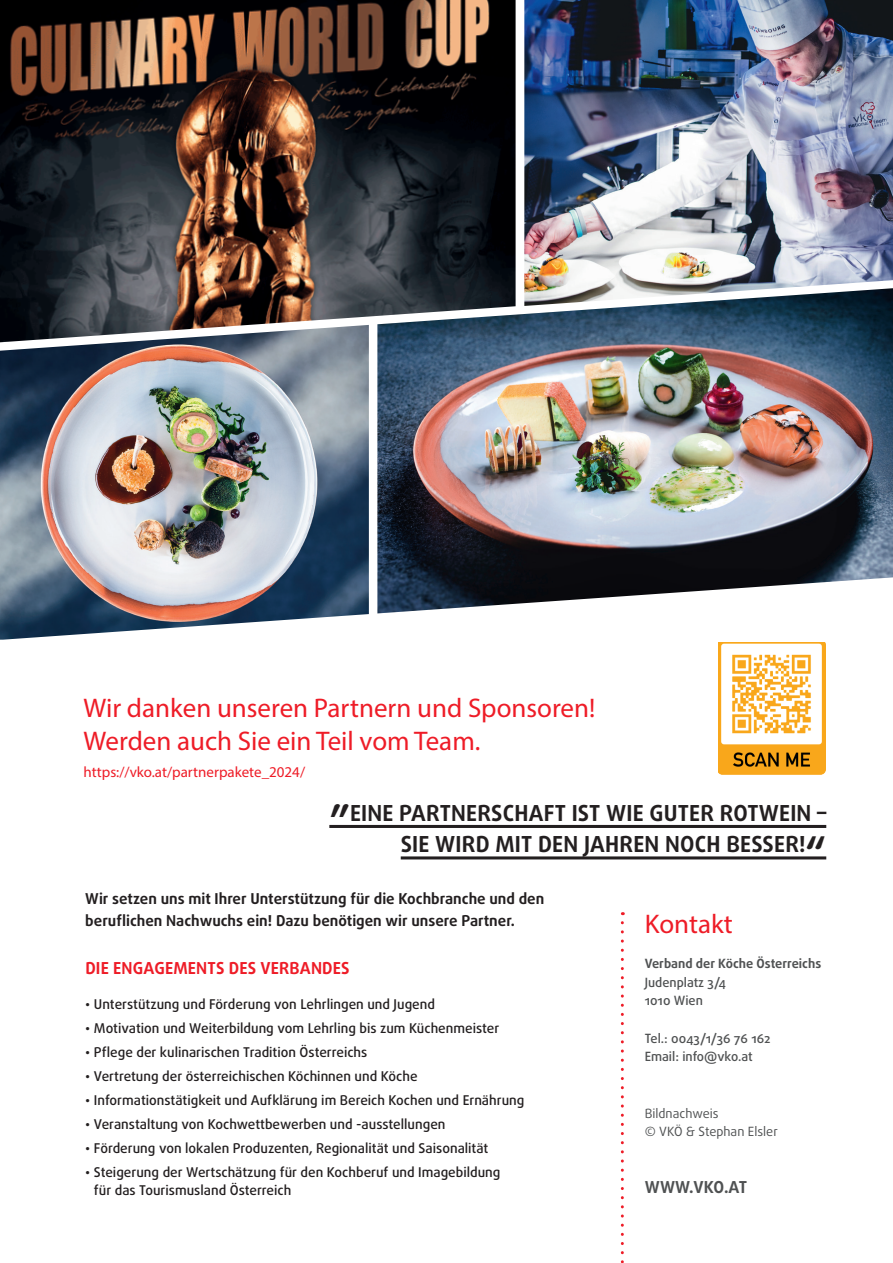
<style>
.page{position:relative;width:893px;height:1263px;background:#fff}
.page>*{position:absolute;margin:0;border:0;box-sizing:border-box;transform-origin:0 0}
.t1{font:27px/33px "Myriad Pro";color:#ee1c27}
.t2{font:700 22.05px/31.5px "Daxline Pro";letter-spacing:.01em;color:#231f20;text-align:right}
.t3{font:700 16.5px "Daxline Pro";letter-spacing:.01em;color:#ee1c27}
.t4{font:700 16.5px "Daxline Pro";letter-spacing:.01em;color:#4f5152}
.t5{font:700 15px/21.6px "Daxline Pro";color:#231f20}
.t6{font:15px "Myriad Pro";color:#ee1c27}
.t7{font:500 13.5px/18px "Daxline Pro";color:#231f20}
.t8{font:500 12.75px/18.6px "Daxline Pro";color:#4f5152}
.t9{font:12.75px/18.6px "Daxline Pro";color:#4f5152}
.t10{font:700 12.75px "Daxline Pro";color:#4f5152}
.s1{font-size:39.15px}
</style>
<div class="page">
<img style="left:0;top:342px;width:369px;height:298px">
<img style="left:524px;top:0;width:369px;height:288px">
<img style="left:377px;top:288px;width:516px;height:325px">
<img style="left:0;top:0;width:516px;height:342px">
<hr style="left:329px;top:825px;width:497px;height:3px;background:#231f20">
<hr style="left:401px;top:856px;width:425px;height:3px;background:#231f20">
<svg style="left:621px;top:923px;width:3px;height:340px"></svg>
<img style="left:718px;top:643px;width:107px;height:131px">
<h1 class="t1" style="left:84px;top:691px;width:513px">Wir danken unseren Partnern und Sponsoren!<br>Werden auch Sie ein Teil vom Team.</h1>
<p class="t6" style="left:84px;top:763px;width:223px">https://vko.at/partnerpakete_2024/</p>
<h2 class="t2" style="left:329px;top:797px;width:498px"><span class="s1">”</span>EINE PARTNERSCHAFT IST WIE GUTER ROTWEIN –<br>SIE WIRD MIT DEN JAHREN NOCH BESSER!<span class="s1">“</span></h2>
<p class="t5" style="left:85px;top:888px;width:461px">Wir setzen uns mit Ihrer Unterstützung für die Kochbranche und den beruflichen Nachwuchs ein! Dazu benötigen wir unsere Partner.</p>
<p class="t3" style="left:85px;top:957px;width:266px">DIE ENGAGEMENTS DES VERBANDES</p>
<p class="t7" style="left:85px;top:995px;width:351px">• Unterstützung und Förderung von Lehrlingen und Jugend</p>
<p class="t7" style="left:85px;top:1019px;width:416px">• Motivation und Weiterbildung vom Lehrling bis zum Küchenmeister</p>
<p class="t7" style="left:85px;top:1043px;width:284px">• Pflege der kulinarischen Tradition Österreichs</p>
<p class="t7" style="left:85px;top:1067px;width:334px">• Vertretung der österreichischen Köchinnen und Köche</p>
<p class="t7" style="left:85px;top:1091px;width:441px">• Informationstätigkeit und Aufklärung im Bereich Kochen und Ernährung</p>
<p class="t7" style="left:85px;top:1115px;width:362px">• Veranstaltung von Kochwettbewerben und -ausstellungen</p>
<p class="t7" style="left:85px;top:1139px;width:405px">• Förderung von lokalen Produzenten, Regionalität und Saisonalität</p>
<p class="t7" style="left:94px;top:1163px;width:408px;text-indent:-9px">• Steigerung der Wertschätzung für den Kochberuf und Imagebildung für das Tourismusland Österreich</p>
<h1 class="t1" style="left:645px;top:907px;width:89px">Kontakt</h1>
<p class="t10" style="left:645px;top:955px;width:178px">Verband der Köche Österreichs</p>
<p class="t8" style="left:645px;top:973px;width:83px">Judenplatz 3/4<br>1010 Wien</p>
<p class="t8" style="left:645px;top:1029px;width:127px">Tel.: 0043/1/36 76 162<br>Email: info@vko.at</p>
<p class="t9" style="left:645px;top:1104px;width:135px">Bildnachweis<br>© VKÖ &amp; Stephan Elsler</p>
<p class="t4" style="left:645px;top:1176px;width:104px">WWW.VKO.AT</p>
</div>
